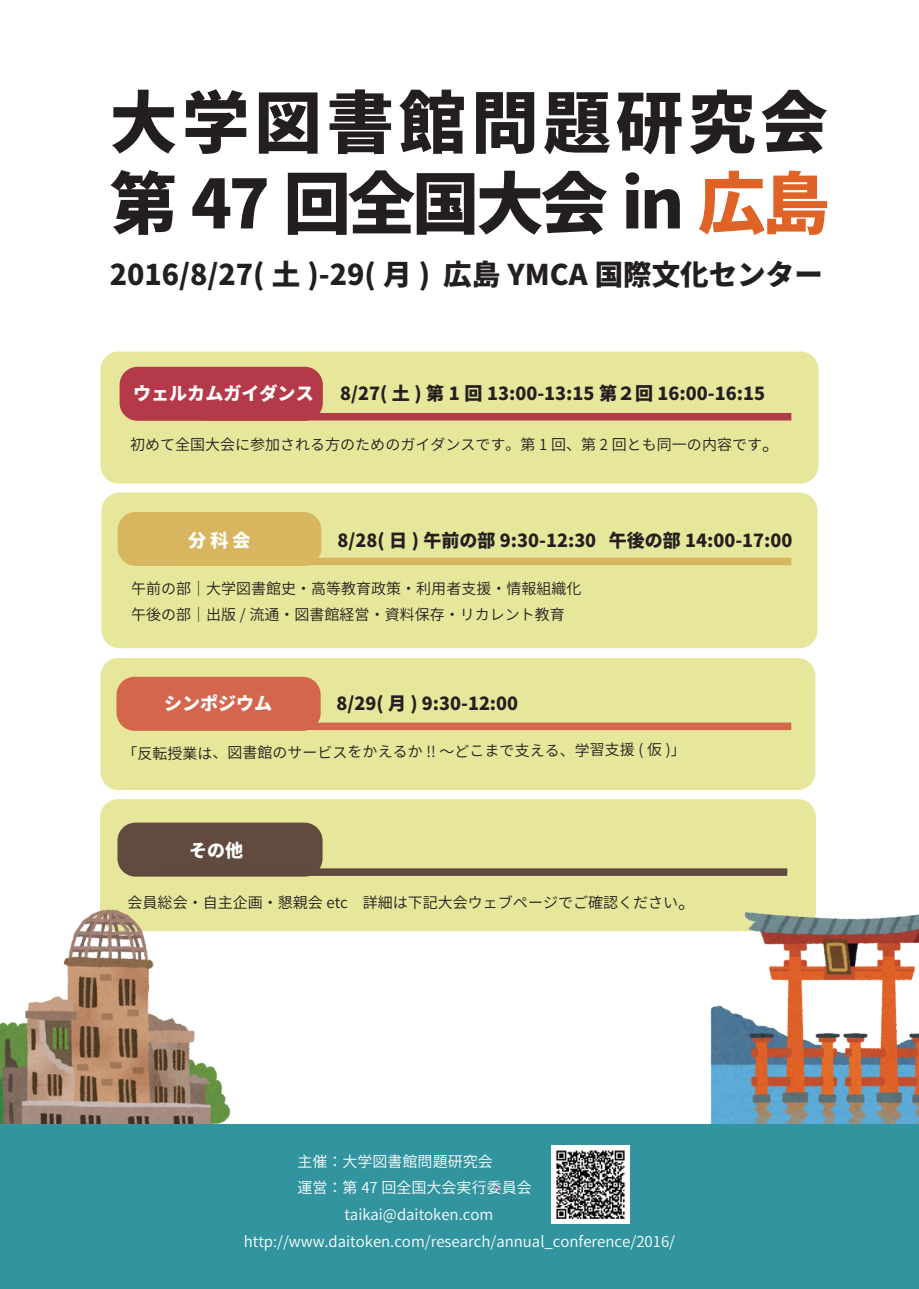
<style>
.page{position:relative;width:919px;height:1289px;background:#fff}
.page>*{position:absolute;margin:0;border:0;box-sizing:border-box;transform-origin:0 0}
.t1{font:900 67.5px/81px "Noto Sans CJ Kjp";letter-spacing:.07em;color:#231f20}
.t2{font:900 28.5px "Noto Sans CJ Kjp";color:#231f20}
.t3{font:900 18px "Noto Sans CJ Kjp";color:#231f20}
.t4{font:900 18px "Noto Sans CJ Kjp";color:#fff}
.t5{font:600 15px/26.2px "Noto Sans CJ Kjp";color:#231f20}
.t6{font:600 15px "Noto Sans CJ Kjp";color:#fff}
.s1{color:#df6327}
.s2{font-size:18px}
</style>
<div class="page">
<div style="left:100px;top:351px;width:718px;height:132px;background:#e6e79a;border-radius:18px"></div>
<div style="left:120px;top:367px;width:203px;height:54px;background:#b43a49;border-radius:18px"></div>
<div style="left:204px;top:413px;width:587px;height:7px;background:#b43a49"></div>
<div style="left:101px;top:492px;width:716px;height:156px;background:#e6e79a;border-radius:18px"></div>
<div style="left:118px;top:512px;width:203px;height:54px;background:#d8b660;border-radius:18px"></div>
<div style="left:173px;top:557px;width:618px;height:8px;background:#d8b660"></div>
<div style="left:100px;top:658px;width:715px;height:132px;background:#e6e79a;border-radius:18px"></div>
<div style="left:116px;top:676px;width:204px;height:54px;background:#d4664e;border-radius:18px"></div>
<div style="left:170px;top:722px;width:621px;height:8px;background:#d4664e"></div>
<div style="left:100px;top:799px;width:715px;height:132px;background:#e6e79a;border-radius:18px"></div>
<div style="left:117px;top:822px;width:205px;height:54px;background:#634a3f;border-radius:18px"></div>
<div style="left:157px;top:868px;width:630px;height:7px;background:#60493e"></div>
<img style="left:0;top:909px;width:237px;height:214px">
<img style="left:705px;top:891px;width:213px;height:232px">
<div style="left:0;top:1123px;width:918px;height:165px;background:#32949f"></div>
<img style="left:551px;top:1145px;width:78px;height:78px">
<h1 class="t1" style="left:110px;top:84px;width:721px">大学図書館問題研究会第 47 回全国大会 in <span class="s1">広島</span></h1>
<h2 class="t2" style="left:110px;top:258px;width:714px">2016/8/27( 土 )-29( 月 ) 広島 YMCA 国際文化センター</h2>
<p class="t4" style="left:133px;top:383px;width:182px">ウェルカムガイダンス</p>
<p class="t3" style="left:340px;top:383px;width:426px">8/27( 土 ) 第 1 回 13:00-13:15 第２回 16:00-16:15</p>
<p class="t5" style="left:130px;top:432px;width:651px">初めて全国大会に参加される方のためのガイダンスです。第 1 回、第 2 回とも同一の内容です<span class="s2">。</span></p>
<p class="t4" style="left:188px;top:530px;width:64px">分 科 会</p>
<p class="t3" style="left:337px;top:530px;width:456px">8/28( 日 ) 午前の部 9:30-12:30 午後の部 14:00-17:00</p>
<p class="t5" style="left:131px;top:575px;width:452px">午前の部│大学図書館史・高等教育政策・利用者支援・情報組織化午後の部│出版 / 流通・図書館経営・資料保存・リカレント教育</p>
<p class="t4" style="left:164px;top:693px;width:109px">シンポジウム</p>
<p class="t3" style="left:336px;top:693px;width:183px">8/29( 月 ) 9:30-12:00</p>
<p class="t5" style="left:122px;top:738px;width:565px">「反転授業は、図書館のサービスをかえるか !! ～どこまで支える、学習支援 ( 仮 )」</p>
<p class="t4" style="left:189px;top:840px;width:55px">その他</p>
<p class="t5" style="left:128px;top:889px;width:570px">会員総会・自主企画・懇親会 etc　詳細は下記大会ウェブページでご確認ください<span class="s2">。</span></p>
<p class="t6" style="left:297px;top:1153px;width:196px">主催：大学図書館問題研究会</p>
<p class="t6" style="left:297px;top:1179px;width:235px">運営：第 47 回全国大会実行委員会</p>
<p class="t6" style="left:344px;top:1205px;width:150px">taikai@daitoken.com</p>
<p class="t6" style="left:244px;top:1233px;width:433px">http://www.daitoken.com/research/annual_conference/2016/</p>
</div>
